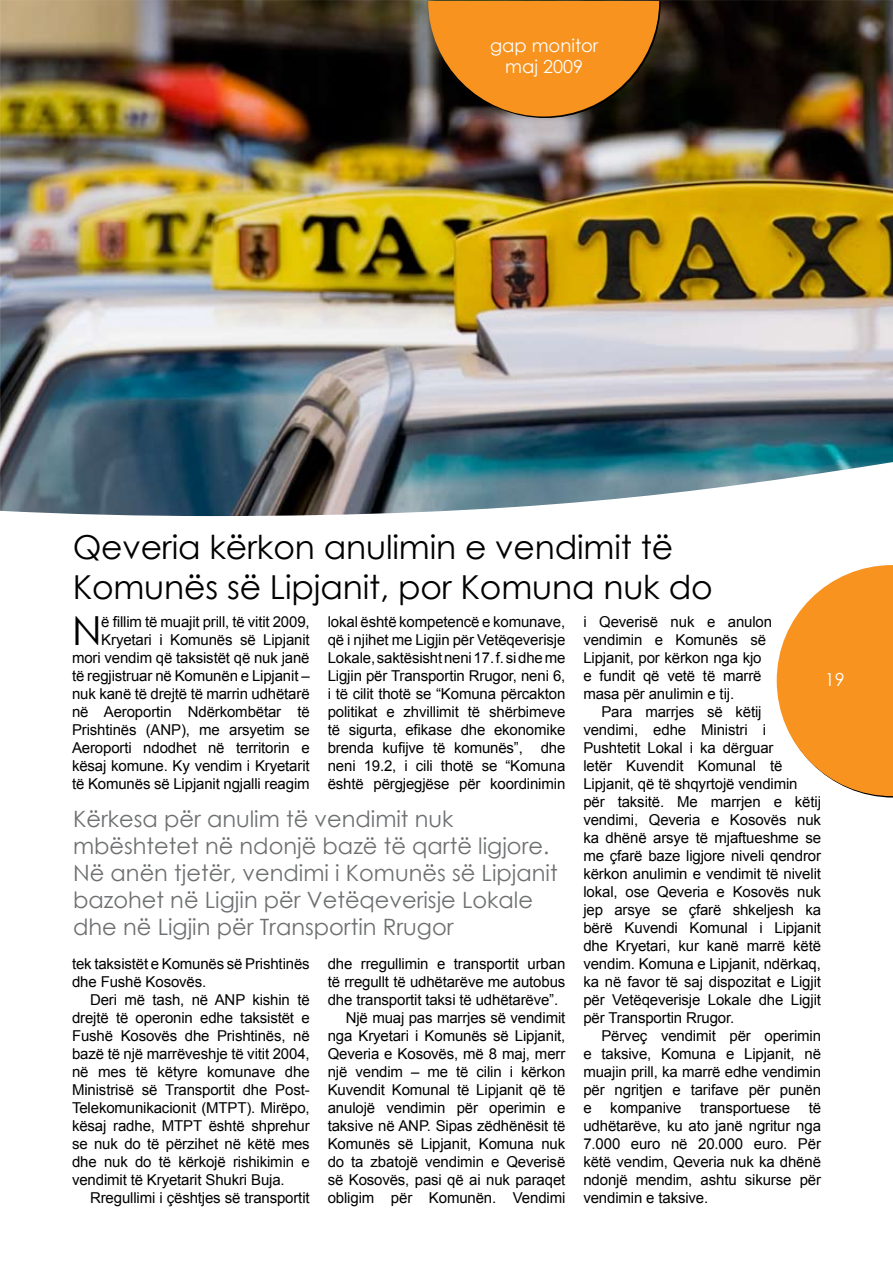
<style>
.page{position:relative;width:893px;height:1263px;background:#fff}
.page>*{position:absolute;margin:0;border:0;box-sizing:border-box;transform-origin:0 0}
.t1{font:40.05px "Century Gothic";color:#000}
.t2{font:33px/39.6px "Century Gothic";letter-spacing:-.005em;color:#000}
.t3{font:22.5px/27px "Century Gothic";color:#6d6f71}
.t4{font:18px/21.6px "Century Gothic";color:#fff;text-align:center}
.t5{font:15px/18px "Arial";letter-spacing:-.01em;color:#000}
</style>
<div class="page">
<img style="left:0;top:0;width:893px;height:516px">
<svg style="left:428px;top:1px;width:233px;height:117px;background:#c5781d"></svg>
<svg style="left:777px;top:565px;width:116px;height:232px"></svg>
<p class="t4" style="left:490px;top:34px;width:110px">gap monitor maj 2009</p>
<h2 class="t2" style="left:73px;top:527px;width:642px">Qeveria kërkon anulimin e vendimit të<br>Komunës së Lipjanit, por Komuna nuk do</h2>
<p class="t5" style="left:72px;top:613px;width:239px;text-align:right">ë fillim të muajit prill, të vitit 2009, Kryetari i Komunës së Lipjanit mori vendim që taksistët që nuk janë të regjistruar në Komunën e Lipjanit – nuk kanë të drejtë të marrin udhëtarë në Aeroportin Ndërkombëtar të Prishtinës (ANP), me arsyetim se Aeroporti ndodhet në territorin e kësaj komune. Ky vendim i Kryetarit të Komunës së Lipjanit ngjalli reagim</p>
<h1 class="t1" style="left:72px;top:602px;width:31px">N</h1>
<p class="t5" style="left:328px;top:613px;width:239px;text-align:justify">lokal është kompetencë e komunave, që i njihet me Ligjin për Vetëqeverisje Lokale, saktësisht neni 17. f. si dhe me Ligjin për Transportin Rrugor, neni 6, i të cilit thotë se “Komuna përcakton politikat e zhvillimit të shërbimeve të sigurta, efikase dhe ekonomike brenda kufijve të komunës”, dhe neni 19.2, i cili thotë se “Komuna është përgjegjëse për koordinimin</p>
<h3 class="t3" style="left:73px;top:805px;width:486px">Kërkesa për anulim të vendimit nuk mbështetet në ndonjë bazë të qartë ligjore.<br>Në anën tjetër, vendimi i Komunës së Lipjanit bazohet në Ligjin për Vetëqeverisje Lokale dhe në Ligjin për Transportin Rrugor</h3>
<p class="t5" style="left:72px;top:955px;width:239px">tek taksistët e Komunës së Prishtinës dhe Fushë Kosovës.</p>
<p class="t5" style="left:72px;top:991px;width:239px;text-align:justify;text-indent:18px">Deri më tash, në ANP kishin të drejtë të operonin edhe taksistët e Fushë Kosovës dhe Prishtinës, në bazë të një marrëveshje të vitit 2004, në mes të këtyre komunave dhe Ministrisë së Transportit dhe Post-Telekomunikacionit (MTPT). Mirëpo, kësaj radhe, MTPT është shprehur se nuk do të përzihet në këtë mes dhe nuk do të kërkojë rishikimin e vendimit të Kryetarit Shukri Buja.</p>
<p class="t5" style="left:90px;top:1189px;width:221px">Rregullimi i çështjes së transportit</p>
<p class="t5" style="left:328px;top:955px;width:239px">dhe rregullimin e transportit urban</p>
<p class="t5" style="left:328px;top:973px;width:239px">të rregullt të udhëtarëve me autobus</p>
<p class="t5" style="left:328px;top:991px;width:232px">dhe transportit taksi të udhëtarëve”.</p>
<p class="t5" style="left:346px;top:1009px;width:221px">Një muaj pas marrjes së vendimit</p>
<p class="t5" style="left:328px;top:1027px;width:239px">nga Kryetari i Komunës së Lipjanit,</p>
<p class="t5" style="left:328px;top:1045px;width:239px">Qeveria e Kosovës, më 8 maj, merr</p>
<p class="t5" style="left:328px;top:1063px;width:239px">një vendim – me të cilin i kërkon</p>
<p class="t5" style="left:328px;top:1081px;width:239px">Kuvendit Komunal të Lipjanit që të</p>
<p class="t5" style="left:328px;top:1099px;width:239px">anulojë vendimin për operimin e</p>
<p class="t5" style="left:328px;top:1117px;width:239px">taksive në ANP. Sipas zëdhënësit të</p>
<p class="t5" style="left:328px;top:1135px;width:239px">Komunës së Lipjanit, Komuna nuk</p>
<p class="t5" style="left:328px;top:1153px;width:239px">do ta zbatojë vendimin e Qeverisë</p>
<p class="t5" style="left:328px;top:1171px;width:239px">së Kosovës, pasi që ai nuk paraqet</p>
<p class="t5" style="left:328px;top:1189px;width:239px">obligim për Komunën. Vendimi</p>
<p class="t5" style="left:583px;top:613px;width:190px">i Qeverisë nuk e anulon vendimin e Komunës së<br>Lipjanit, por kërkon nga kjo e fundit që vetë të marrë masa për anulimin e tij.</p>
<p class="t5" style="left:583px;top:703px;width:239px;text-indent:18px">Para marrjes së këtij<br>vendimi, edhe Ministri i<br>Pushtetit Lokal i ka dërguar<br>letër Kuvendit Komunal të<br>Lipjanit, që të shqyrtojë vendimin për taksitë. Me marrjen e këtij vendimi, Qeveria e Kosovës nuk ka dhënë arsye të mjaftueshme se me çfarë baze ligjore niveli qendror kërkon anulimin e vendimit të nivelit lokal, ose Qeveria e Kosovës nuk jep arsye se çfarë shkeljesh ka bërë Kuvendi Komunal i Lipjanit dhe Kryetari, kur kanë marrë këtë vendim. Komuna e Lipjanit, ndërkaq, ka në favor të saj dispozitat e Ligjit për Vetëqeverisje Lokale dhe Ligjit për Transportin Rrugor.</p>
<p class="t5" style="left:583px;top:1027px;width:239px;text-align:justify;text-indent:18px">Përveç vendimit për operimin e taksive, Komuna e Lipjanit, në muajin prill, ka marrë edhe vendimin për ngritjen e tarifave për punën e kompanive transportuese të udhëtarëve, ku ato janë ngritur nga 7.000 euro në 20.000 euro. Për këtë vendim, Qeveria nuk ka dhënë ndonjë mendim, ashtu sikurse për vendimin e taksive.</p>
<p class="t4" style="left:825px;top:668px;width:21px">19</p>
</div>
